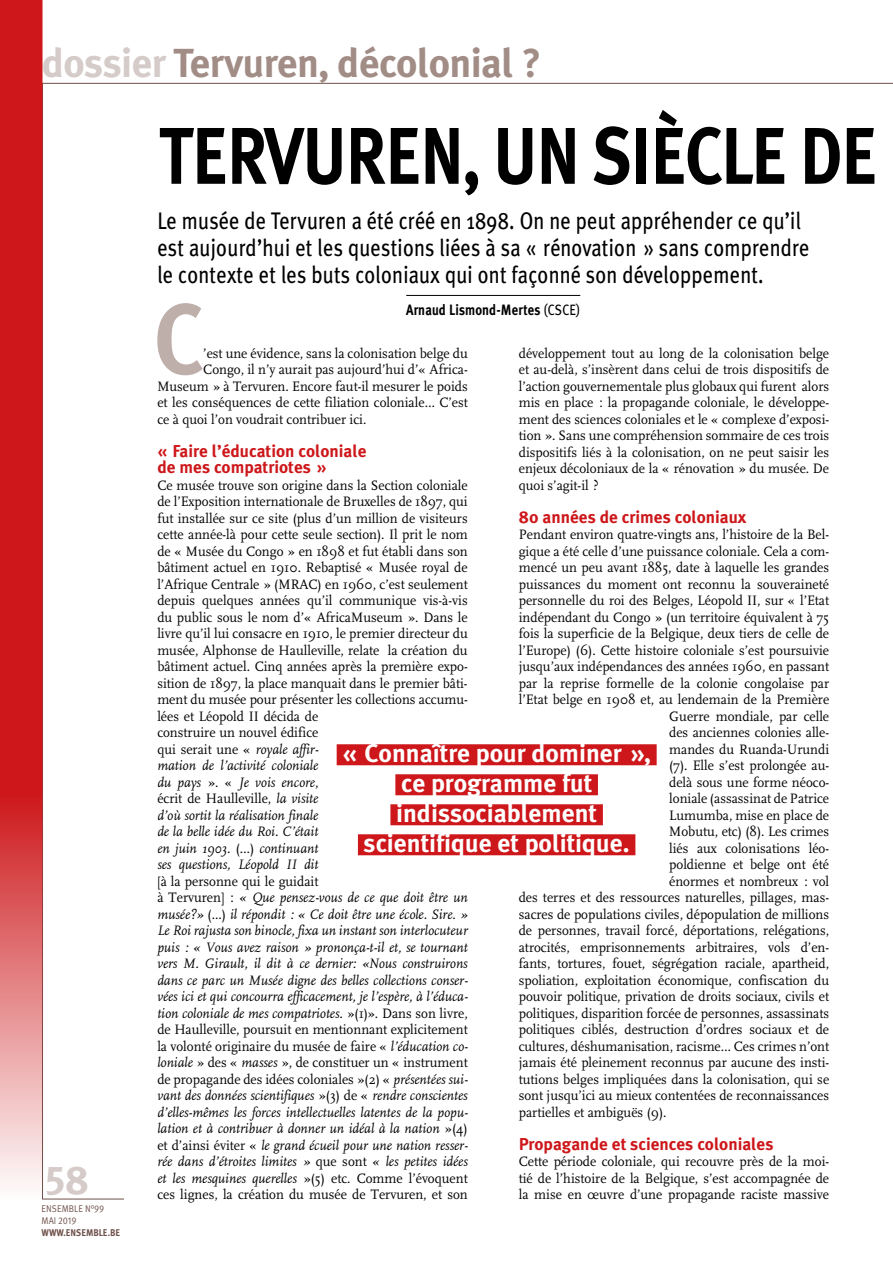
<style>
.page{position:relative;width:893px;height:1263px;background:#fff}
.page>*{position:absolute;margin:0;border:0;box-sizing:border-box;transform-origin:0 0}
.t1{font:700 100.05px "Meta Plus";color:#beafab;scale:.9 1}
.t2{font:700 80.25px "Meta Plus";letter-spacing:-.03em;color:#000;scale:.85 1}
.t3{font:700 40.5px "Meta Plus";letter-spacing:-.015em;color:#a28d86}
.t4{font:40.5px "Meta Plus Bold Caps";color:#d5cbc9}
.t5{font:700 25.5px/30px "Meta Plus";color:#fff;text-align:center}
.t6{font:24px/27px "Meta Plus";letter-spacing:.01em;color:#000;scale:.85 1}
.t7{font:700 17.25px/16.5px "Meta Plus";color:#cd171a}
.t8{font:700 15px "Meta Plus";letter-spacing:.01em;color:#000;scale:.85 1}
.t9{font:14.25px/16.5px "FF Scala";color:#000;text-align:justify;scale:.95 1}
.t10{font:italic 14.25px/16.5px "FF Scala";color:#000;scale:.95 1}
.t11{font:9.75px/12px "Meta Pro";letter-spacing:.01em;color:#6f524b;scale:.9 1}
.t12{font:700 9.75px "Meta Plus";color:#6f524b;scale:.9 1}
.s1{color:#d5cbc9}
.s2{font-weight:400}
.s3{font-style:italic}
.s4{font-style:normal}
</style>
<div class="page">
<svg style="left:0;top:0;width:43px;height:1199px;background:#d33d40"></svg>
<hr style="left:406px;top:295px;width:174px;height:1px;background:#000">
<div style="left:337px;top:744px;width:320px;height:21px;background:#cd171a"></div>
<div style="left:395px;top:774px;width:203px;height:21px;background:#cd171a"></div>
<div style="left:390px;top:804px;width:213px;height:21px;background:#cd171a"></div>
<div style="left:358px;top:834px;width:277px;height:21px;background:#cd171a"></div>
<h3 class="t3" style="left:42px;top:39px;width:501px"><span class="s1">dossier</span> Tervuren, décolonial ?</h3>
<h3 class="t4" style="left:45px;top:1156px;width:45px">58</h3>
<p class="t11" style="left:42px;top:1203px;width:71px">ENSEMBLE N°99<br>MAI 2019</p>
<p class="t12" style="left:41px;top:1227px;width:89px">www.ensemble.be</p>
<h2 class="t2" style="left:420px;top:110px;width:489px">n, un si ècle de</h2>
<h3 class="t6" style="left:157px;top:207px;width:769px">Le musée de Tervuren a été créé en 1898. On ne peut appréhender ce qu’il est aujourd’hui et les questions liées à sa « rénovation » sans comprendre le contexte et les buts coloniaux qui ont façonné son développement.</h3>
<p class="t8" style="left:406px;top:301px;width:206px">Arnaud Lismond-Mertes <span class="s2">(CSCE)</span></p>
<h2 class="t2" style="left:159px;top:110px;width:84px">Tervure</h2>
<h1 class="t1" style="left:154px;top:281px;width:56px">C</h1>
<p class="t9" style="left:203px;top:345px;width:280px">’est une évidence, sans la colonisation belge du</p>
<p class="t9" style="left:203px;top:361px;width:280px">Congo, il n’y aurait pas aujourd’hui d’« Africa-</p>
<p class="t9" style="left:157px;top:378px;width:328px">Museum » à Tervuren. Encore faut-il mesurer le poids</p>
<p class="t9" style="left:157px;top:394px;width:328px">et les conséquences de cette filiation coloniale… C’est</p>
<p class="t9" style="left:157px;top:411px;width:222px">ce à quoi l’on voudrait contribuer ici.</p>
<p class="t7" style="left:157px;top:442px;width:211px">« Faire l’éducation coloniale de mes compatriotes »</p>
<p class="t9" style="left:157px;top:477px;width:328px;text-align:left">Ce musée trouve son origine dans la Section coloniale de l’Exposition internationale de Bruxelles de 1897, qui fut installée sur ce site (plus d’un million de visiteurs cette année-là pour cette seule section). Il prit le nom de « Musée du Congo » en 1898 et fut établi dans son bâtiment actuel en 1910. Rebaptisé « Musée royal de l’Afrique Centrale » (MRAC) en 1960, c’est seulement depuis quelques années qu’il communique vis-à-vis du public sous le nom d’« AfricaMuseum ». Dans le livre qu’il lui consacre en 1910, le premier directeur du musée, Alphonse de Haulleville, relate la création du bâtiment actuel. Cinq années après la première expo&shy;sition de 1897, la place manquait dans le premier bâti&shy;ment du musée pour présenter les collections accumu&shy;lées et Léopold II décida de<br>construire un nouvel édifice<br>qui serait une « <span class="s3">royale affir-<br>mation de l’activité coloniale<br>du pays</span> ». « <span class="s3">Je vois encore</span>,<br>écrit de Haulleville, <span class="s3">la visite<br>d’où sortit la réalisation finale<br>de la belle idée du Roi. C’était<br>en juin 1903.</span> (…) <span class="s3">continuant<br>ses questions, Léopold II dit</span></p>
<p class="t10" style="left:157px;top:873px;width:328px"><span class="s4">[à la personne qui le guidait<br>à Tervuren] :</span> « Que pensez-vous de ce que doit être un musée?» <span class="s4">(...)</span> il répondit : « Ce doit être une école. Sire<span class="s4">.</span> » Le Roi rajusta son binocle, fixa un instant son interlocuteur puis : « Vous avez raison » prononça-t-il et, se tournant vers M. Girault, il dit à ce dernier: «Nous construirons dans ce parc un Musée digne des belles collections conser&shy;vées ici et qui concourra efficacement, je l’espère, à l’éduca&shy;tion coloniale de mes compatriotes. <span class="s4">»(1)». Dans son livre, de Haulleville, poursuit en mentionnant explicitement la volonté originaire du musée de faire «</span> l’éducation co&shy;loniale <span class="s4">» des «</span> masses <span class="s4">», de constituer un « instrument de propagande des idées coloniales »(2) «</span> présentées sui&shy;vant des données scientifiques <span class="s4">»(3) de «</span> rendre conscientes d’elles-mêmes les forces intellectuelles latentes de la popu&shy;lation et à contribuer à donner un idéal à la nation <span class="s4">»(4) et d’ainsi éviter «</span> le grand écueil pour une nation resser&shy;rée dans d’étroites limites » <span class="s4">que sont</span> « les petites idées et les mesquines querelles <span class="s4">»(5) etc. Comme l’évoquent ces lignes, la création du musée de Tervuren, et son</span></p>
<p class="t9" style="left:519px;top:345px;width:328px">développement tout au long de la colonisation belge et au-delà, s’insèrent dans celui de trois dispositifs de l’action gouvernementale plus globaux qui furent alors mis en place : la propagande coloniale, le développe&shy;ment des sciences coloniales et le « complexe d’exposi&shy;tion ». Sans une compréhension sommaire de ces trois dispositifs liés à la colonisation, on ne peut saisir les enjeux décoloniaux de la « rénovation » du musée. De quoi s’agit-il ?</p>
<p class="t7" style="left:519px;top:508px;width:230px">80 années de crimes coloniaux</p>
<p class="t9" style="left:519px;top:526px;width:328px">Pendant environ quatre-vingts ans, l’histoire de la Bel-</p>
<p class="t9" style="left:519px;top:543px;width:328px">gique a été celle d’une puissance coloniale. Cela a com-</p>
<p class="t9" style="left:519px;top:559px;width:328px">mencé un peu avant 1885, date à laquelle les grandes</p>
<p class="t9" style="left:519px;top:576px;width:328px">puissances du moment ont reconnu la souveraineté</p>
<p class="t9" style="left:519px;top:592px;width:328px">personnelle du roi des Belges, Léopold II, sur « l’Etat</p>
<p class="t9" style="left:519px;top:609px;width:328px">indépendant du Congo » (un territoire équivalent à 75</p>
<p class="t9" style="left:519px;top:625px;width:328px">fois la superficie de la Belgique, deux tiers de celle de</p>
<p class="t9" style="left:519px;top:642px;width:328px">l’Europe) (6). Cette histoire coloniale s’est poursuivie</p>
<p class="t9" style="left:519px;top:658px;width:328px">jusqu’aux indépendances des années 1960, en passant</p>
<p class="t9" style="left:519px;top:675px;width:328px">par la reprise formelle de la colonie congolaise par</p>
<p class="t9" style="left:519px;top:691px;width:328px">l’Etat belge en 1908 et, au lendemain de la Première</p>
<p class="t9" style="left:669px;top:708px;width:170px">Guerre mondiale, par celle</p>
<p class="t9" style="left:669px;top:724px;width:170px">des anciennes colonies alle-</p>
<p class="t9" style="left:669px;top:741px;width:170px">mandes du Ruanda-Urundi</p>
<p class="t9" style="left:669px;top:757px;width:170px">(7). Elle s’est prolongée au-</p>
<p class="t9" style="left:669px;top:774px;width:170px">delà sous une forme néoco-</p>
<p class="t9" style="left:669px;top:790px;width:170px">loniale (assassinat de Patrice</p>
<p class="t9" style="left:669px;top:807px;width:170px">Lumumba, mise en place de</p>
<p class="t9" style="left:669px;top:823px;width:170px">Mobutu, etc) (8). Les crimes</p>
<p class="t9" style="left:669px;top:840px;width:170px">liés aux colonisations léo-</p>
<p class="t9" style="left:669px;top:856px;width:170px">poldienne et belge ont été</p>
<p class="t9" style="left:669px;top:873px;width:170px">énormes et nombreux : vol</p>
<p class="t9" style="left:519px;top:889px;width:328px">des terres et des ressources naturelles, pillages, mas-</p>
<p class="t9" style="left:519px;top:906px;width:328px">sacres de populations civiles, dépopulation de millions</p>
<p class="t9" style="left:519px;top:922px;width:328px">de personnes, travail forcé, déportations, relégations,</p>
<p class="t9" style="left:519px;top:939px;width:328px">atrocités, emprisonnements arbitraires, vols d’en-</p>
<p class="t9" style="left:519px;top:955px;width:328px">fants, tortures, fouet, ségrégation raciale, apartheid,</p>
<p class="t9" style="left:519px;top:972px;width:328px">spoliation, exploitation économique, confiscation du</p>
<p class="t9" style="left:519px;top:988px;width:328px">pouvoir politique, privation de droits sociaux, civils et</p>
<p class="t9" style="left:519px;top:1005px;width:328px">politiques, disparition forcée de personnes, assassinats</p>
<p class="t9" style="left:519px;top:1021px;width:328px">politiques ciblés, destruction d’ordres sociaux et de</p>
<p class="t9" style="left:519px;top:1038px;width:328px">cultures, déshumanisation, racisme… Ces crimes n’ont</p>
<p class="t9" style="left:519px;top:1054px;width:328px">jamais été pleinement reconnus par aucune des insti-</p>
<p class="t9" style="left:519px;top:1071px;width:328px">tutions belges impliquées dans la colonisation, qui se</p>
<p class="t9" style="left:519px;top:1087px;width:328px">sont jusqu’ici au mieux contentées de reconnaissances</p>
<p class="t9" style="left:519px;top:1104px;width:157px">partielles et ambiguës (9).</p>
<p class="t7" style="left:519px;top:1135px;width:256px">Propagande et sciences coloniales</p>
<p class="t9" style="left:519px;top:1153px;width:328px">Cette période coloniale, qui recouvre près de la moi&shy;tié de l’histoire de la Belgique, s’est accompagnée de la mise en œuvre d’une propagande raciste massive</p>
<h3 class="t5" style="left:342px;top:738px;width:310px">« Connaître pour dominer », ce programme fut indissociablement scientifique et politique.</h3>
</div>
